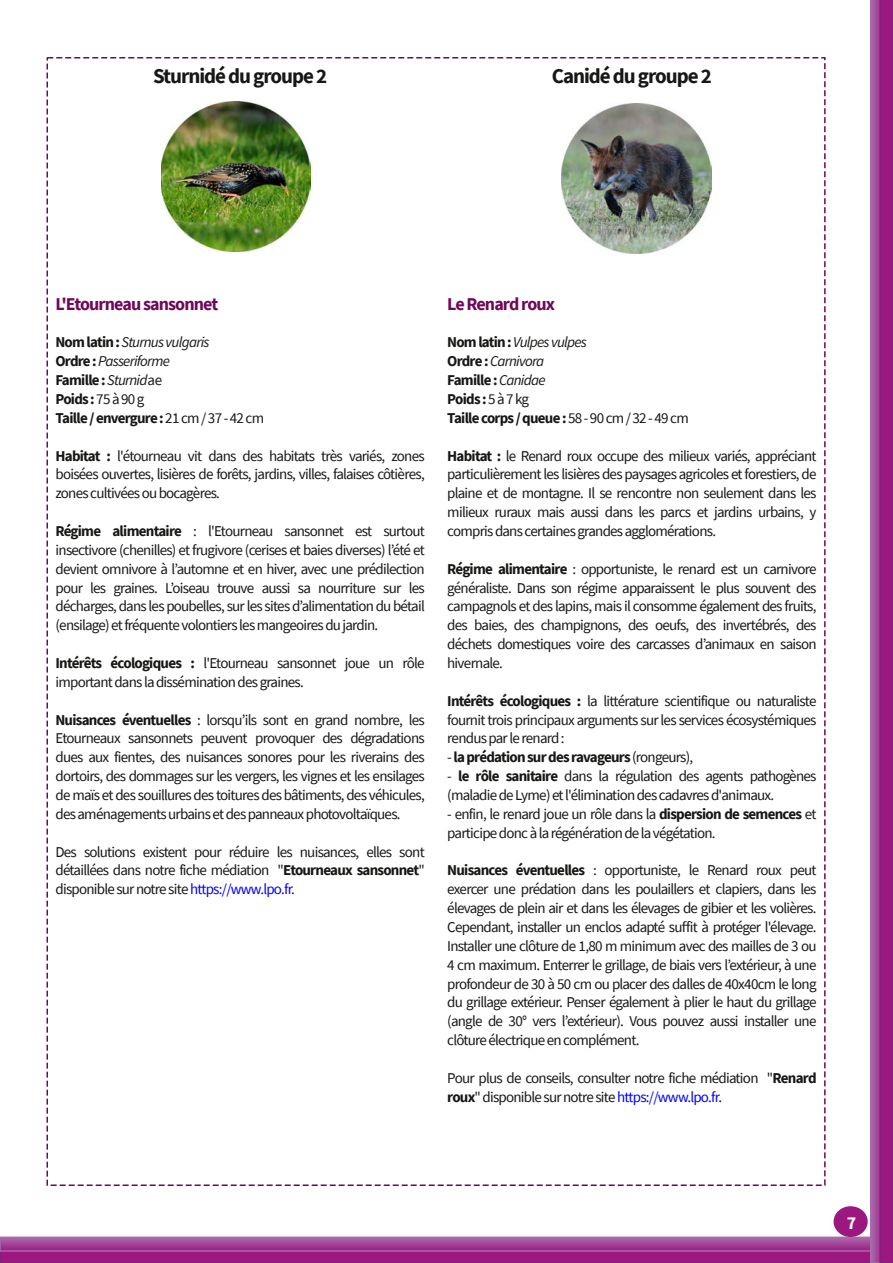
<style>
.page{position:relative;width:893px;height:1263px;background:#fff}
.page>*{position:absolute;margin:0;border:0;box-sizing:border-box;transform-origin:0 0}
.t1{font:700 21px "Source Sans Pro";letter-spacing:-.05em;color:#171715}
.t2{font:700 18px "Source Sans Pro";letter-spacing:-.05em;color:#70075b}
.t3{font:700 18px "Source Sans Pro";color:#fff}
.t4{font:15px/18.9px "Source Sans Pro";letter-spacing:-.05em;color:#171715;text-align:justify}
.t5{font:700 15px/18.9px "Source Sans Pro";letter-spacing:-.05em;color:#171715}
.s1{font-weight:400;font-style:italic}
.s2{font-weight:400}
.s3{font-weight:700}
.s4{color:#00f}
.s5{font-style:inherit}
</style>
<div class="page">
<img style="left:161px;top:102px;width:150px;height:149px">
<div style="left:0;top:1249px;width:893px;height:14px;background:#9d1781"></div>
<div style="left:0;top:1248px;width:893px;height:15px;border:2px solid #82217c"></div>
<svg style="left:3px;top:1239px;width:867px;height:10px;background:#a24497"></svg>
<div style="left:0;top:1236px;width:893px;height:16px;border:2px solid #a76aaa"></div>
<svg style="left:870px;top:0;width:23px;height:1263px;background:#9d318d"></svg>
<div style="left:834px;top:1207px;width:33px;height:29px;background:#9d1781;border-radius:50%"></div>
<div style="left:834px;top:1206px;width:34px;height:31px;border:2px solid #9d1781;border-radius:50%"></div>
<img style="left:562px;top:103px;width:149px;height:150px">
<h1 class="t1" style="left:153px;top:62px;width:176px">Sturnidé du groupe 2</h1>
<h1 class="t1" style="left:552px;top:62px;width:162px">Canidé du groupe 2</h1>
<p class="t2" style="left:56px;top:291px;width:164px">L'Etourneau sansonnet</p>
<p class="t5" style="left:56px;top:333px;width:210px">Nom latin :<span class="s1">Sturnus vulgaris<br></span>Ordre :<span class="s1">Passeriforme<br></span>Famille : <span class="s1">Sturnid</span><span class="s2">ae<br></span>Poids : <span class="s2">75 à 90 g<br></span>Taille / envergure : <span class="s2">21 cm / 37</span> <span class="s2">‑</span> <span class="s2">42 cm</span></p>
<p class="t4" style="left:56px;top:446px;width:371px"><span class="s3">Habitat :</span> l'étourneau vit dans des habitats très variés, zones boisées ouvertes, lisières de forêts, jardins, villes, falaises côtières, zones cultivées ou bocagères.</p>
<p class="t4" style="left:56px;top:521px;width:371px"><span class="s3">Régime alimentaire</span> : l'Etourneau sansonnet est surtout insectivore (chenilles) et frugivore (cerises et baies diverses) l’été et devient omnivore à l’automne et en hiver, avec une prédilection pour les graines. L’oiseau trouve aussi sa nourriture sur les décharges, dans les poubelles, sur les sites d’alimentation du bétail (ensilage) et fréquente volontiers les mangeoires du jardin.</p>
<p class="t4" style="left:56px;top:653px;width:371px"><span class="s3">Intérêts écologiques :</span> l'Etourneau sansonnet joue un rôle important dans la dissémination des graines.</p>
<p class="t4" style="left:56px;top:710px;width:371px"><span class="s3">Nuisances éventuelles</span> : lorsqu’ils sont en grand nombre, les Etourneaux sansonnets peuvent provoquer des dégradations dues aux fientes, des nuisances sonores pour les riverains des dortoirs, des dommages sur les vergers, les vignes et les ensilages de maïs et des souillures des toitures des bâtiments, des véhicules, des aménagements urbains et des panneaux photovoltaïques.</p>
<p class="t4" style="left:56px;top:842px;width:371px">Des solutions existent pour réduire les nuisances, elles sont détaillées dans notre fiche médiation "<span class="s3">Etourneaux sansonnet</span>" disponible sur notre site <span class="s4">https://www.lpo.fr</span>.</p>
<p class="t2" style="left:447px;top:291px;width:109px">Le Renard roux</p>
<p class="t5" style="left:447px;top:333px;width:243px">Nom latin :<span class="s1">Vulpes vulpes<br></span>Ordre :<span class="s1">Carnivora<br></span>Famille : <span class="s1">Canidae<br></span>Poids : <span class="s2">5 à 7 kg<br></span>Taille corps / queue : <span class="s2">58</span> <span class="s2">‑</span> <span class="s2">90 cm / 32</span> <span class="s2">‑</span> <span class="s2">49 cm</span></p>
<p class="t4" style="left:447px;top:446px;width:371px"><span class="s3">Habitat :</span> le Renard roux occupe des milieux variés, appréciant particulièrement les lisières des paysages agricoles et forestiers, de plaine et de montagne. Il se rencontre non seulement dans les milieux ruraux mais aussi dans les parcs et jardins urbains, y compris dans certaines grandes agglomérations.</p>
<p class="t4" style="left:447px;top:559px;width:371px"><span class="s3">Régime alimentaire</span> : opportuniste, le renard est un carnivore généraliste. Dans son régime apparaissent le plus souvent des campagnols et des lapins, mais il consomme également des fruits, des baies, des champignons, des oeufs, des invertébrés, des déchets domestiques voire des carcasses d’animaux en saison hivernale.</p>
<p class="t4" style="left:447px;top:691px;width:371px;text-align:left"><span class="s3">Intérêts écologiques :</span> la littérature scientifique ou naturaliste fournit trois principaux arguments sur les services écosystémiques rendus par le renard :<br><span class="s5">‑</span><span class="s3">la prédation sur des ravageurs</span> (rongeurs),<br><span class="s5">‑</span> <span class="s3">le rôle sanitaire</span> dans la régulation des agents pathogènes (maladie de Lyme) et l'élimination des cadavres d'animaux.<br><span class="s5">‑</span> enfin, le renard joue un rôle dans la <span class="s3">dispersion de semences</span> et participe donc à la régénération de la végétation.</p>
<p class="t4" style="left:447px;top:861px;width:371px"><span class="s3">Nuisances éventuelles</span> : opportuniste, le Renard roux peut exercer une prédation dans les poulaillers et clapiers, dans les élevages de plein air et dans les élevages de gibier et les volières.<br>Cependant, installer un enclos adapté suffit à protéger l'élevage.<br>Installer une clôture de 1,80 m minimum avec des mailles de 3 ou 4 cm maximum. Enterrer le grillage, de biais vers l’extérieur, à une profondeur de 30 à 50 cm ou placer des dalles de 40x40cm le long du grillage extérieur. Penser également à plier le haut du grillage (angle de 30° vers l’extérieur). Vous pouvez aussi installer une clôture électrique en complément.</p>
<p class="t4" style="left:447px;top:1068px;width:371px">Pour plus de conseils, consulter notre fiche médiation "<span class="s3">Renard roux</span>" disponible sur notre site <span class="s4">https://www.lpo.fr</span>.</p>
<p class="t3" style="left:847px;top:1211px;width:11px">7</p>
</div>
